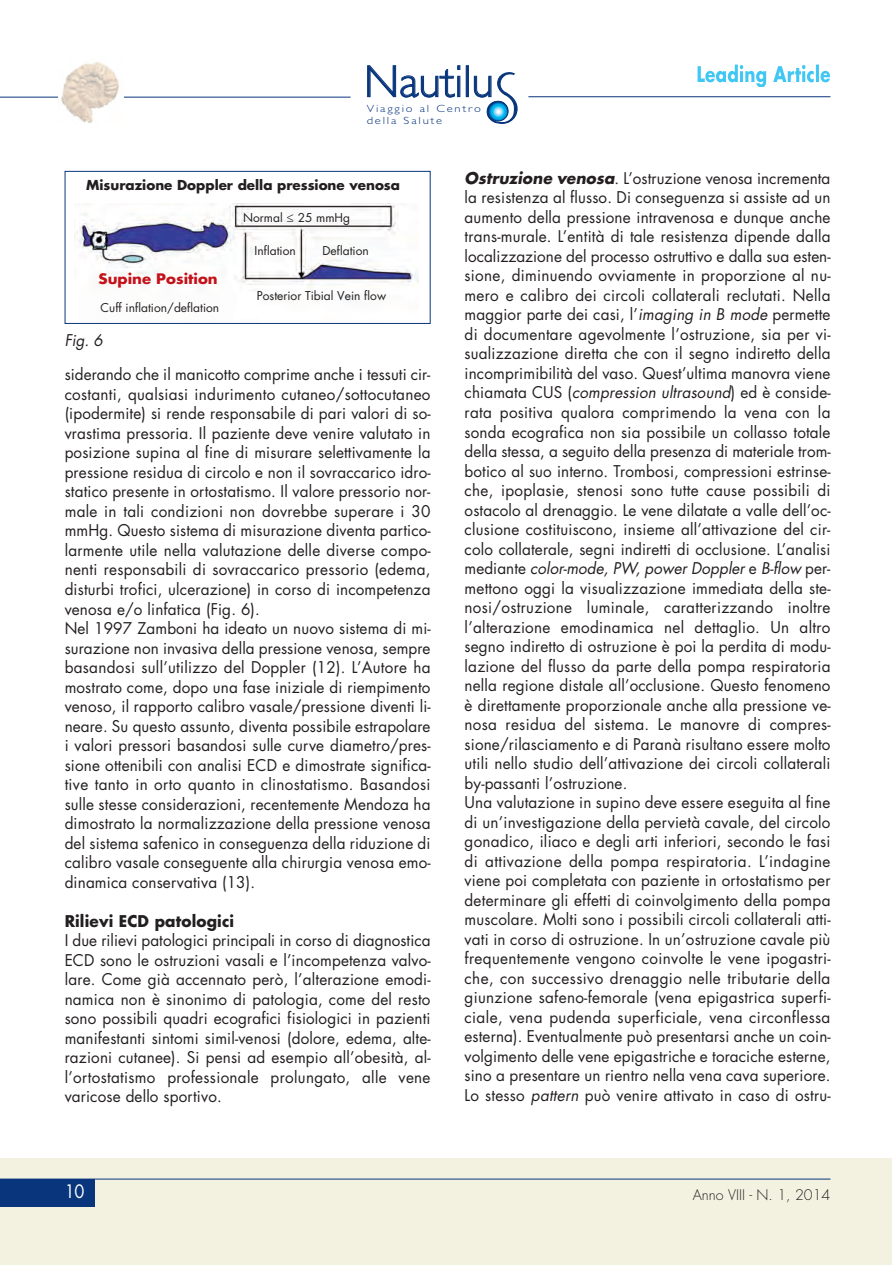
<style>
.page{position:relative;width:892px;height:1265px;background:#fff}
.page>*{position:absolute;margin:0;border:0;box-sizing:border-box;transform-origin:0 0}
.t1{font:300 45.45px "Gill Sans";color:#08357c}
.t2{font:18px "Futura Std";color:#fff;scale:.9 1}
.t3{font:15.75px/19.5px "Futura Std";letter-spacing:.01em;color:#231f20}
.t4{font:700 15.75px "Futura Std";letter-spacing:.01em;color:#231f20}
.t5{font:italic 15.75px "Futura Std";color:#231f20;scale:.95 1}
.t6{font:300 14.25px "Futura Std";color:#231f20}
.t7{font:700 14.1px "Futura Std";color:#c4121a;scale:1.06 1}
.t8{font:700 13.35px "Futura Std";color:#231f20}
.t9{font:11.85px "Futura Std";color:#231f20}
.t10{font:300 10.5px/12.1px "Gill Sans";letter-spacing:.145em;color:#08357c;scale:1.2 1}
.s1{font-weight:700;font-style:italic}
.s2{font-style:italic}
</style>
<div class="page">
<div style="left:0;top:1157px;width:891px;height:108px;background:#f3f1e0"></div>
<div style="left:0;top:1179px;width:94px;height:27px;background:#08357c"></div>
<svg style="left:486px;top:72px;width:32px;height:52px"></svg>
<svg style="left:488px;top:101px;width:20px;height:20px"></svg>
<div style="left:487px;top:101px;width:21px;height:20px;border:1px solid #08357c;border-radius:50%"></div>
<hr style="left:528px;top:96px;width:302px;height:1px;background:#08357c">
<hr style="left:0;top:1178px;width:830px;height:1px;background:#08357c">
<hr style="left:0;top:97px;width:350px;height:1px;background:#08357c">
<img style="left:58px;top:62px;width:66px;height:62px">
<svg style="left:697px;top:65px;width:133px;height:22px"></svg>
<img style="left:74px;top:203px;width:344px;height:97px">
<div style="left:65px;top:171px;width:365px;height:153px;border:1px solid #08357c"></div>
<h1 class="t1" style="left:364px;top:66px;width:131px">Nautilu</h1>
<p class="t10" style="left:367px;top:104px;width:97px">Viaggio al Centro della Salute</p>
<p class="t8" style="left:86px;top:178px;width:315px">Misurazione Doppler della pressione venosa</p>
<p class="t9" style="left:243px;top:211px;width:108px">Normal ≤ 25 mmHg</p>
<p class="t7" style="left:99px;top:270px;width:114px">Supine Position</p>
<p class="t9" style="left:101px;top:302px;width:120px">Cuff inflation/deflation</p>
<p class="t5" style="left:65px;top:333px;width:42px">Fig. 6</p>
<p class="t9" style="left:254px;top:245px;width:43px">Inflation</p>
<p class="t9" style="left:322px;top:245px;width:48px">Deflation</p>
<p class="t9" style="left:257px;top:290px;width:131px">Posterior Tibial Vein flow</p>
<p class="t3" style="left:65px;top:366px;width:367px">siderando che il manicotto comprime anche i tessuti cir&shy;costanti, qualsiasi indurimento cutaneo/sottocutaneo (ipodermite) si rende responsabile di pari valori di so&shy;vrastima pressoria. Il paziente deve venire valutato in posizione supina al fine di misurare selettivamente la pressione residua di circolo e non il sovraccarico idro&shy;statico presente in ortostatismo. Il valore pressorio nor&shy;male in tali condizioni non dovrebbe superare i 30 mmHg. Questo sistema di misurazione diventa partico&shy;larmente utile nella valutazione delle diverse compo&shy;nenti responsabili di sovraccarico pressorio (edema, disturbi trofici, ulcerazione) in corso di incompetenza venosa e/o linfatica (Fig. 6).<br>Nel 1997 Zamboni ha ideato un nuovo sistema di mi&shy;surazione non invasiva della pressione venosa, sempre basandosi sull’utilizzo del Doppler (12). L’Autore ha mostrato come, dopo una fase iniziale di riempimento venoso, il rapporto calibro vasale/pressione diventi li&shy;neare. Su questo assunto, diventa possibile estrapolare i valori pressori basandosi sulle curve diametro/pres&shy;sione ottenibili con analisi ECD e dimostrate significa&shy;tive tanto in orto quanto in clinostatismo. Basandosi sulle stesse considerazioni, recentemente Mendoza ha dimostrato la normalizzazione della pressione venosa del sistema safenico in conseguenza della riduzione di calibro vasale conseguente alla chirurgia venosa emo&shy;dinamica conservativa (13).</p>
<p class="t4" style="left:65px;top:913px;width:171px">Rilievi ECD patologici</p>
<p class="t3" style="left:65px;top:932px;width:367px;text-align:justify">I due rilievi patologici principali in corso di diagnostica ECD sono le ostruzioni vasali e l’incompetenza valvo&shy;lare. Come già accennato però, l’alterazione emodi&shy;namica non è sinonimo di patologia, come del resto sono possibili quadri ecografici fisiologici in pazienti manifestanti sintomi simil-venosi (dolore, edema, alte&shy;razioni cutanee). Si pensi ad esempio all’obesità, al&shy;l’ortostatismo professionale prolungato, alle vene varicose dello sportivo.</p>
<p class="t3" style="left:464px;top:170px;width:367px"><span class="s1">Ostruzione venosa</span>. L’ostruzione venosa incrementa la resistenza al flusso. Di conseguenza si assiste ad un aumento della pressione intravenosa e dunque anche trans-murale. L’entità di tale resistenza dipende dalla localizzazione del processo ostruttivo e dalla sua esten&shy;sione, diminuendo ovviamente in proporzione al nu&shy;mero e calibro dei circoli collaterali reclutati. Nella maggior parte dei casi, l’<span class="s2">imaging in B mode</span> permette di documentare agevolmente l’ostruzione, sia per vi&shy;sualizzazione diretta che con il segno indiretto della incomprimibilità del vaso. Quest’ultima manovra viene chiamata CUS (<span class="s2">compression ultrasound</span>) ed è conside&shy;rata positiva qualora comprimendo la vena con la sonda ecografica non sia possibile un collasso totale della stessa, a seguito della presenza di materiale trom&shy;botico al suo interno. Trombosi, compressioni estrinse&shy;che, ipoplasie, stenosi sono tutte cause possibili di ostacolo al drenaggio. Le vene dilatate a valle dell’oc&shy;clusione costituiscono, insieme all’attivazione del cir&shy;colo collaterale, segni indiretti di occlusione. L’analisi mediante <span class="s2">color-mode, PW, power Doppler</span> e <span class="s2">B-flow</span> per&shy;mettono oggi la visualizzazione immediata della ste&shy;nosi/ostruzione luminale, caratterizzando inoltre l’alterazione emodinamica nel dettaglio. Un altro segno indiretto di ostruzione è poi la perdita di modu&shy;lazione del flusso da parte della pompa respiratoria nella regione distale all’occlusione. Questo fenomeno è direttamente proporzionale anche alla pressione ve&shy;nosa residua del sistema. Le manovre di compres&shy;sione/rilasciamento e di Paranà risultano essere molto utili nello studio dell’attivazione dei circoli collaterali by-passanti l’ostruzione.<br>Una valutazione in supino deve essere eseguita al fine di un’investigazione della pervietà cavale, del circolo gonadico, iliaco e degli arti inferiori, secondo le fasi di attivazione della pompa respiratoria. L’indagine viene poi completata con paziente in ortostatismo per determinare gli effetti di coinvolgimento della pompa muscolare. Molti sono i possibili circoli collaterali atti&shy;vati in corso di ostruzione. In un’ostruzione cavale più frequentemente vengono coinvolte le vene ipogastri&shy;che, con successivo drenaggio nelle tributarie della giunzione safeno-femorale (vena epigastrica superfi&shy;ciale, vena pudenda superficiale, vena circonflessa esterna). Eventualmente può presentarsi anche un coin&shy;volgimento delle vene epigastriche e toraciche esterne, sino a presentare un rientro nella vena cava superiore.<br>Lo stesso <span class="s2">pattern</span> può venire attivato in caso di ostru-</p>
<p class="t2" style="left:65px;top:1183px;width:24px">10</p>
<p class="t6" style="left:692px;top:1187px;width:139px">Anno VIII - N. 1, 2014</p>
</div>
